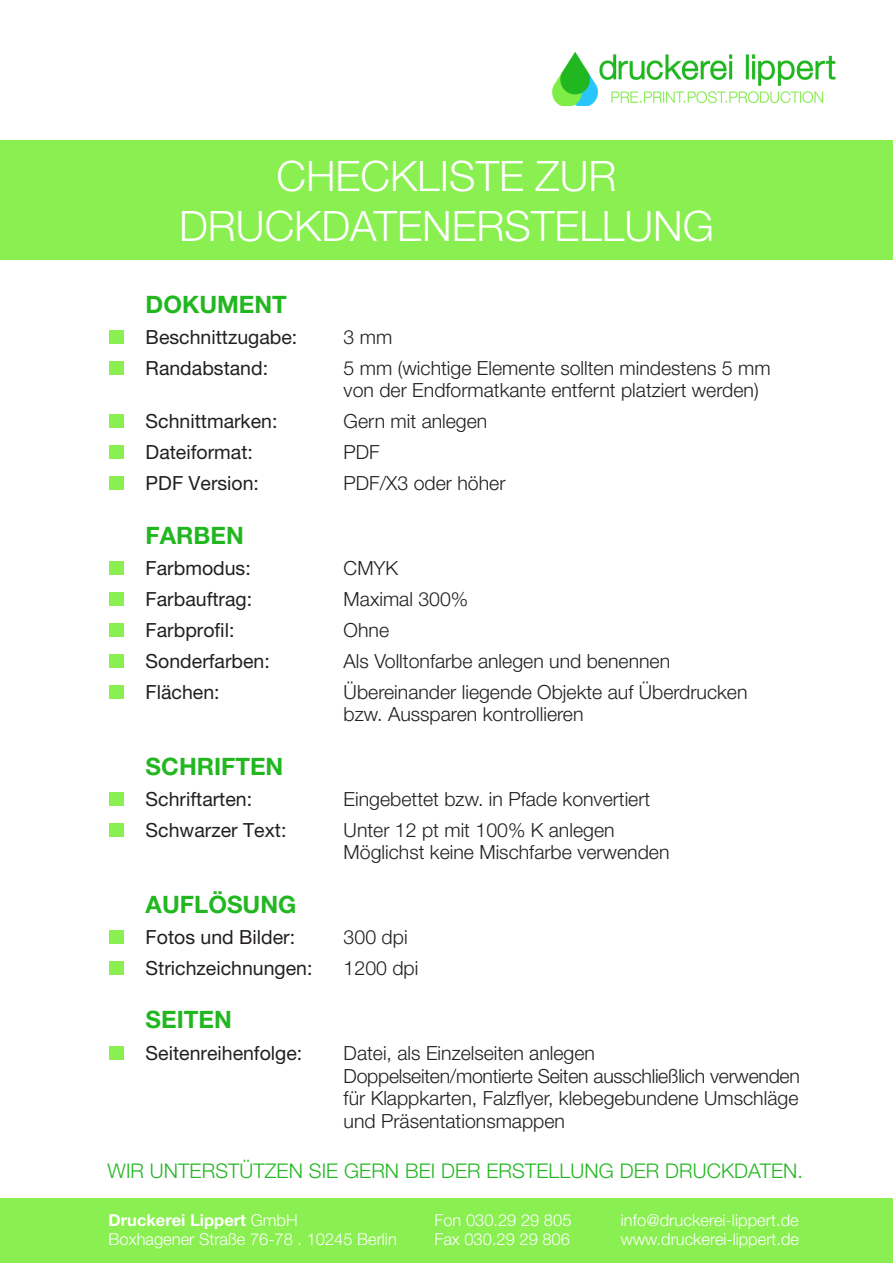
<style>
.page{position:relative;width:893px;height:1263px;background:#fff}
.page>*{position:absolute;margin:0;border:0;box-sizing:border-box;transform-origin:0 0}
.t1{font:300 42px/50.1px "Helvetica Neue LT Pro";color:#fff;text-align:center}
.t2{font:700 24px "Helvetica Neue LT Pro";color:#22b721}
.t3{font:300 20.25px "Helvetica Neue LT Pro";letter-spacing:.005em;color:#22b721}
.t4{font:300 19.5px/22.5px "Helvetica Neue LT Pro";color:#231f20}
.t5{font:19.5px "Helvetica Neue LT Pro";color:#231f20}
.t6{font:300 16.5px/19.8px "Helvetica Neue LT Pro";color:#fff}
.s1{font-weight:700}
</style>
<div class="page">
<div style="left:0;top:1198px;width:893px;height:65px;background:#8aef50"></div>
<div style="left:0;top:140px;width:893px;height:119px;background:#8aef50"></div>
<div style="left:109px;top:330px;width:15px;height:14px;background:#8aef50"></div>
<div style="left:109px;top:414px;width:15px;height:14px;background:#8aef50"></div>
<div style="left:109px;top:561px;width:15px;height:14px;background:#8aef50"></div>
<div style="left:109px;top:361px;width:15px;height:14px;background:#8aef50"></div>
<div style="left:109px;top:445px;width:15px;height:14px;background:#8aef50"></div>
<div style="left:109px;top:592px;width:15px;height:14px;background:#8aef50"></div>
<div style="left:109px;top:654px;width:15px;height:14px;background:#8aef50"></div>
<div style="left:109px;top:792px;width:15px;height:14px;background:#8aef50"></div>
<div style="left:109px;top:930px;width:15px;height:14px;background:#8aef50"></div>
<div style="left:109px;top:1046px;width:15px;height:14px;background:#8aef50"></div>
<div style="left:109px;top:476px;width:15px;height:14px;background:#8aef50"></div>
<div style="left:109px;top:623px;width:15px;height:14px;background:#8aef50"></div>
<div style="left:109px;top:685px;width:15px;height:14px;background:#8aef50"></div>
<div style="left:109px;top:823px;width:15px;height:14px;background:#8aef50"></div>
<div style="left:109px;top:961px;width:15px;height:14px;background:#8aef50"></div>
<img style="left:552px;top:52px;width:284px;height:54px">
<h1 class="t1" style="left:179px;top:150px;width:536px">Checkliste zur<br>Druckdatenerstellung</h1>
<p class="t2" style="left:146px;top:289px;width:143px">DOKUMENT</p>
<p class="t5" style="left:146px;top:325px;width:153px">Beschnittzugabe:</p>
<p class="t4" style="left:344px;top:325px;width:50px">3 mm</p>
<p class="t5" style="left:146px;top:356px;width:124px">Randabstand:</p>
<p class="t4" style="left:344px;top:356px;width:428px">5 mm (wichtige Elemente sollten mindestens 5 mm von der Endformatkante entfernt platziert werden)</p>
<p class="t5" style="left:146px;top:410px;width:133px">Schnittmarken:</p>
<p class="t4" style="left:344px;top:410px;width:145px">Gern mit anlegen</p>
<p class="t5" style="left:146px;top:441px;width:109px">Dateiformat:</p>
<p class="t4" style="left:344px;top:441px;width:38px">PDF</p>
<p class="t5" style="left:146px;top:472px;width:115px">PDF Version:</p>
<p class="t4" style="left:344px;top:472px;width:163px">PDF/X3 oder höher</p>
<p class="t2" style="left:146px;top:520px;width:100px">FARBEN</p>
<p class="t5" style="left:146px;top:556px;width:107px">Farbmodus:</p>
<p class="t4" style="left:344px;top:556px;width:55px">CMYK</p>
<p class="t5" style="left:146px;top:587px;width:108px">Farbauftrag:</p>
<p class="t4" style="left:344px;top:587px;width:126px">Maximal 300%</p>
<p class="t5" style="left:146px;top:618px;width:90px">Farbprofil:</p>
<p class="t4" style="left:344px;top:618px;width:47px">Ohne</p>
<p class="t5" style="left:146px;top:649px;width:126px">Sonderfarben:</p>
<p class="t4" style="left:344px;top:649px;width:328px">Als Volltonfarbe anlegen und benennen</p>
<p class="t5" style="left:146px;top:680px;width:76px">Flächen:</p>
<p class="t4" style="left:344px;top:680px;width:405px">Übereinander liegende Objekte auf Überdrucken bzw. Aussparen kontrollieren</p>
<p class="t2" style="left:146px;top:751px;width:139px">SCHRIFTEN</p>
<p class="t5" style="left:146px;top:787px;width:108px">Schriftarten:</p>
<p class="t4" style="left:344px;top:787px;width:308px">Eingebettet bzw. in Pfade konvertiert</p>
<p class="t5" style="left:146px;top:818px;width:142px">Schwarzer Text:</p>
<p class="t4" style="left:344px;top:818px;width:327px">Unter 12 pt mit 100% K anlegen<br>Möglichst keine Mischfarbe verwenden</p>
<p class="t2" style="left:146px;top:889px;width:152px">AUFLÖSUNG</p>
<p class="t5" style="left:146px;top:925px;width:151px">Fotos und Bilder:</p>
<p class="t4" style="left:344px;top:925px;width:65px">300 dpi</p>
<p class="t5" style="left:146px;top:956px;width:168px">Strichzeichnungen:</p>
<p class="t4" style="left:344px;top:956px;width:76px">1200 dpi</p>
<p class="t2" style="left:146px;top:1005px;width:88px">SEITEN</p>
<p class="t5" style="left:146px;top:1042px;width:158px">Seitenreihenfolge:</p>
<p class="t4" style="left:344px;top:1042px;width:458px">Datei, als Einzelseiten anlegen<br>Doppelseiten/montierte Seiten ausschließlich verwenden für Klappkarten, Falzflyer, klebegebundene Umschläge und Präsentationsmappen</p>
<p class="t3" style="left:108px;top:1158px;width:697px">Wir unterstützen Sie gern bei der Erstellung der Druckdaten.</p>
<p class="t6" style="left:621px;top:1209px;width:180px">info@druckerei-lippert.de www.druckerei-lippert.de</p>
<p class="t6" style="left:109px;top:1209px;width:290px"><span class="s1">DRUCKEREI LIPPERT</span> GmbH<br>Boxhagener Straße 76-78 . 10245 Berlin</p>
<p class="t6" style="left:434px;top:1209px;width:138px">Fon 030.29 29 805<br>Fax 030.29 29 806</p>
</div>
